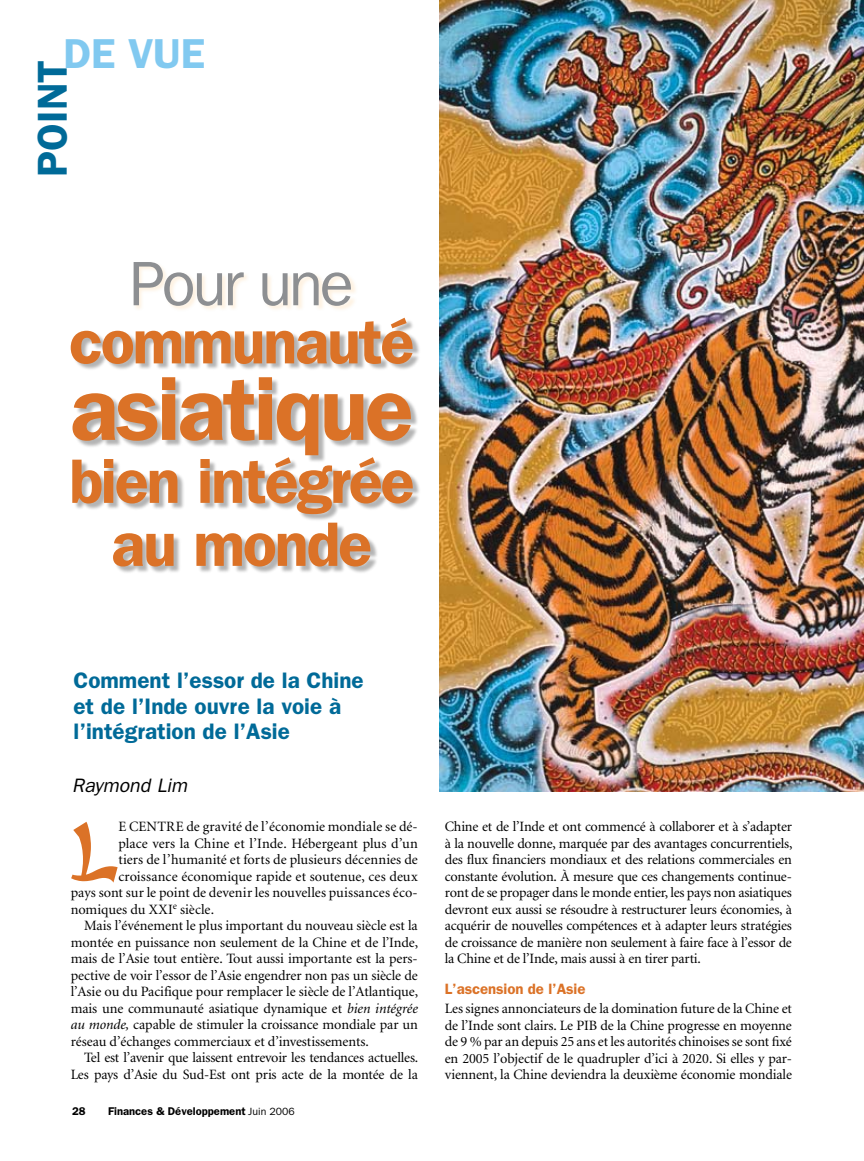
<style>
.page{position:relative;width:864px;height:1161px;background:#fff}
.page>*{position:absolute;margin:0;border:0;box-sizing:border-box;transform-origin:0 0}
.t1{font:600 90px "Franklin Gothic";color:#db7227}
.t2{font:88.35px "Kanban Plain";color:#db7227}
.t3{font:600 63px/63px "Franklin Gothic";letter-spacing:-.035em;color:#db7227;text-align:center}
.t4{font:63px "Franklin Gothic";letter-spacing:-.05em;color:#8d8f92}
.t5{font:600 42px "Franklin Gothic";color:#006a98}
.t6{font:600 42px "Franklin Gothic";color:#81c9f0}
.t7{font:600 22.5px/25.5px "Franklin Gothic";color:#006a98}
.t8{font:italic 19.5px "Franklin Gothic";color:#000}
.t9{font:600 15px "Franklin Gothic";letter-spacing:-.005em;color:#db7227}
.t10{font:14.25px/16.5px "Minion";letter-spacing:-.005em;color:#000;text-align:justify}
.t11{font:600 11.25px "Franklin Gothic";color:#000}
.s1{font-style:italic}
.s2{font-weight:400;font-size:10.5px}
</style>
<div class="page">
<img style="left:440px;top:0;width:424px;height:792px">
<div style="left:132px;top:261px;width:226px;height:52px;background:#fcb961;opacity:.19"></div>
<div style="left:71px;top:319px;width:350px;height:256px;background:#000;opacity:.3"></div>
<h3 class="t6" style="left:63px;top:28px;width:91px">DE VUE</h3>
<h3 class="t5" style="left:28px;top:177px;width:115px;rotate:-90deg">POINT</h3>
<h3 class="t4" style="left:130px;top:248px;width:226px">Pour une</h3>
<h3 class="t3" style="left:69px;top:310px;width:347px">communauté</h3>
<h1 class="t1" style="left:70px;top:356px;width:345px">asiatique</h1>
<h3 class="t3" style="left:69px;top:450px;width:347px">bien intégrée au monde</h3>
<h3 class="t7" style="left:74px;top:668px;width:292px">Comment l’essor de la Chine et de l’Inde ouvre la voie à l’intégration de l’Asie</h3>
<h3 class="t8" style="left:72px;top:774px;width:117px">Raymond Lim</h3>
<h2 class="t2" style="left:71px;top:799px;width:49px">L</h2>
<p class="t10" style="left:118px;top:819px;width:21px">e centre</p>
<p class="t10" style="left:186px;top:819px;width:233px">de gravité de l’économie mondiale se dé-</p>
<p class="t10" style="left:118px;top:835px;width:301px">place vers la Chine et l’Inde. Hébergeant plus d’un</p>
<p class="t10" style="left:118px;top:852px;width:301px">tiers de l’humanité et forts de plusieurs décennies de</p>
<p class="t10" style="left:118px;top:868px;width:301px">croissance économique rapide et soutenue, ces deux</p>
<p class="t10" style="left:71px;top:885px;width:349px">pays sont sur le point de devenir les nouvelles puissances éco-</p>
<p class="t10" style="left:71px;top:901px;width:145px">nomiques du XXI<sup>e</sup> siècle.</p>
<p class="t10" style="left:84px;top:918px;width:335px">Mais l’événement le plus important du nouveau siècle est la</p>
<p class="t10" style="left:71px;top:934px;width:349px">montée en puissance non seulement de la Chine et de l’Inde,</p>
<p class="t10" style="left:71px;top:951px;width:349px">mais de l’Asie tout entière. Tout aussi importante est la pers-</p>
<p class="t10" style="left:71px;top:967px;width:349px">pective de voir l’essor de l’Asie engendrer non pas un siècle de</p>
<p class="t10" style="left:71px;top:984px;width:349px">l’Asie ou du Pacifique pour remplacer le siècle de l’Atlantique,</p>
<p class="t10" style="left:71px;top:1000px;width:349px">mais une communauté asiatique dynamique et <span class="s1">bien intégrée</span></p>
<p class="t10" style="left:71px;top:1017px;width:349px"><span class="s1">au monde,</span> capable de stimuler la croissance mondiale par un</p>
<p class="t10" style="left:71px;top:1033px;width:300px">réseau d’échanges commerciaux et d’investissements.</p>
<p class="t10" style="left:84px;top:1050px;width:336px">Tel est l’avenir que laissent entrevoir les tendances actuelles.</p>
<p class="t10" style="left:71px;top:1066px;width:349px">Les pays d’Asie du Sud-Est ont pris acte de la montée de la</p>
<p class="t11" style="left:72px;top:1105px;width:15px">28</p>
<p class="t11" style="left:108px;top:1105px;width:188px">Finances &amp; Développement <span class="s2">Juin 2006</span></p>
<p class="t10" style="left:445px;top:819px;width:349px">Chine et de l’Inde et ont commencé à collaborer et à s’adapter à la nouvelle donne, marquée par des avantages concurrentiels, des flux financiers mondiaux et des relations commerciales en constante évolution. À mesure que ces changements continue&shy;ront de se propager dans le monde entier, les pays non asiatiques devront eux aussi se résoudre à restructurer leurs économies, à acquérir de nouvelles compétences et à adapter leurs stratégies de croissance de manière non seulement à faire face à l’essor de la Chine et de l’Inde, mais aussi à en tirer parti.</p>
<p class="t9" style="left:445px;top:980px;width:142px">L’ascension de l’Asie</p>
<p class="t10" style="left:445px;top:1001px;width:349px">Les signes annonciateurs de la domination future de la Chine et de l’Inde sont clairs. Le PIB de la Chine progresse en moyenne de 9 % par an depuis 25 ans et les autorités chinoises se sont fixé en 2005 l’objectif de le quadrupler d’ici à 2020. Si elles y par&shy;viennent, la Chine deviendra la deuxième économie mondiale</p>
</div>
